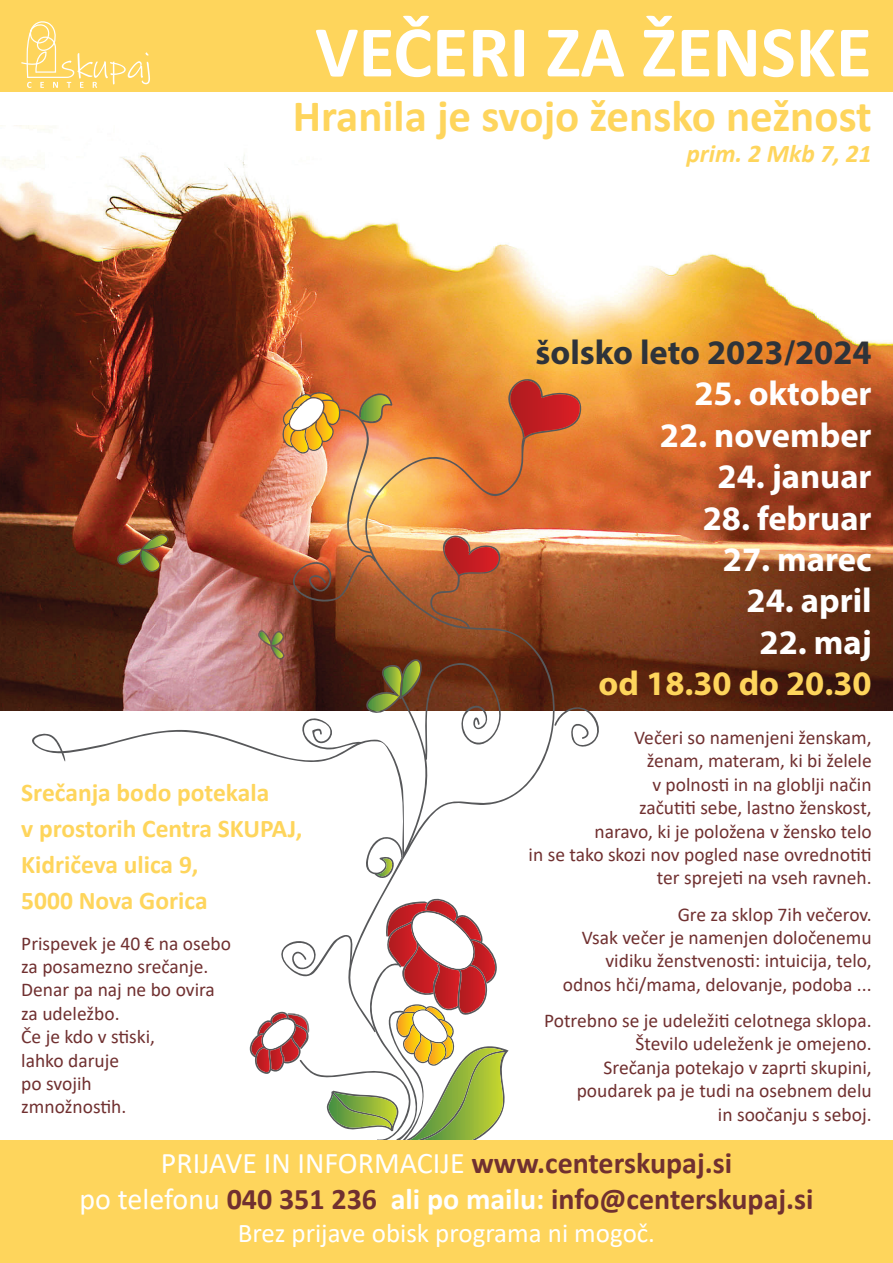
<style>
.page{position:relative;width:893px;height:1263px;background:#fff}
.page>*{position:absolute;margin:0;border:0;box-sizing:border-box;transform-origin:0 0}
.t1{font:700 73.5px "Calibri";color:#fff}
.t2{font:700 45px "Calibri";color:#fed55c}
.t3{font:700 34.5px "Myriad Pro";color:#fff}
.t4{font:700 34.5px "Myriad Pro";color:#2e333a}
.t5{font:700 34.5px "Myriad Pro";color:#fed55c}
.t6{font:700 30px/36px "Calibri";color:#703030;text-align:center}
.t7{font:27px "Calibri";color:#fff}
.t8{font:700 25.5px/36px "Calibri";color:#fed55c}
.t9{font:italic 700 25.5px "Calibri";color:#fed55c}
.t10{font:19.5px/23.4px "Calibri";color:#703030;text-align:right}
.s1{font-weight:400;color:#fff}
.s2{color:#fff}
</style>
<div class="page">
<img style="left:0;top:126px;width:893px;height:584px">
<img style="left:29px;top:391px;width:528px;height:500px">
<svg style="left:360px;top:395px;width:30px;height:28px"></svg>
<svg style="left:117px;top:534px;width:53px;height:42px;background:#855c31"></svg>
<svg style="left:258px;top:628px;width:29px;height:31px"></svg>
<img style="left:282px;top:392px;width:59px;height:61px">
<svg style="left:366px;top:836px;width:37px;height:44px"></svg>
<svg style="left:366px;top:661px;width:54px;height:51px;background:#6c632d"></svg>
<svg style="left:444px;top:537px;width:57px;height:38px;background:#c04b42"></svg>
<svg style="left:250px;top:891px;width:259px;height:249px"></svg>
<svg style="left:502px;top:378px;width:81px;height:61px;background:#ce542f"></svg>
<svg style="left:554px;top:702px;width:50px;height:47px"></svg>
<div style="left:0;top:0;width:893px;height:91px;background:#fed55c"></div>
<div style="left:0;top:1140px;width:893px;height:123px;background:#fed55c"></div>
<svg style="left:21px;top:21px;width:129px;height:67px"></svg>
<h1 class="t1" style="left:315px;top:0;width:558px">VEČERI ZA ŽENSKE</h1>
<h2 class="t2" style="left:293px;top:84px;width:580px">Hranila je svojo žensko nežnost</h2>
<h3 class="t9" style="left:686px;top:135px;width:187px">prim. 2 Mkb 7, 21</h3>
<h3 class="t8" style="left:21px;top:774px;width:283px">Srečanja bodo potekala<br>v prostorih Centra SKUPAJ,<br>Kidričeva ulica 9,<br>5000 Nova Gorica</h3>
<p class="t10" style="left:21px;top:931px;width:211px;text-align:left">Prispevek je 40 € na osebo za posamezno srečanje.<br>Denar pa naj ne bo ovira za udeležbo.<br>Če je kdo v stiski,<br>lahko daruje<br>po svojih<br>zmnožnostih.</p>
<h3 class="t4" style="left:536px;top:330px;width:338px">šolsko leto 2023/2024</h3>
<h3 class="t3" style="left:694px;top:371px;width:179px">25. oktober</h3>
<h3 class="t3" style="left:660px;top:413px;width:213px">22. november</h3>
<h3 class="t3" style="left:718px;top:454px;width:156px">24. januar</h3>
<h3 class="t3" style="left:703px;top:495px;width:170px">28. februar</h3>
<h3 class="t3" style="left:723px;top:537px;width:150px">27. marec</h3>
<h3 class="t3" style="left:747px;top:578px;width:127px">24. april</h3>
<h3 class="t3" style="left:759px;top:620px;width:114px">22. maj</h3>
<h3 class="t5" style="left:599px;top:661px;width:275px">od 18.30 do 20.30</h3>
<p class="t10" style="left:529px;top:725px;width:345px">Večeri so namenjeni ženskam,<br>ženam, materam, ki bi želele<br>v polnosti in na globlji način<br>začutiti sebe, lastno ženskost,<br>naravo, ki je položena v žensko telo<br>in se tako skozi nov pogled nase ovrednotiti ter sprejeti na vseh ravneh.</p>
<p class="t10" style="left:563px;top:902px;width:310px">Gre za sklop 7ih večerov.<br>Vsak večer je namenjen določenemu vidiku ženstvenosti: intuicija, telo, odnos hči/mama, delovanje, podoba ...</p>
<p class="t10" style="left:544px;top:1008px;width:329px">Potrebno se je udeležiti celotnega sklopa.<br>Število udeleženk je omejeno.<br>Srečanja potekajo v zaprti skupini, poudarek pa je tudi na osebnem delu<br>in soočanju s seboj.</p>
<h3 class="t6" style="left:79px;top:1145px;width:736px"><span class="s1">PRIJAVE IN INFORMACIJE</span> www.centerskupaj.si<br><span class="s1">po telefonu</span> 040 351 236 <span class="s2">ali po mailu:</span> info@centerskupaj.si</h3>
<h3 class="t7" style="left:238px;top:1214px;width:419px">Brez prijave obisk programa ni mogoč.</h3>
</div>
